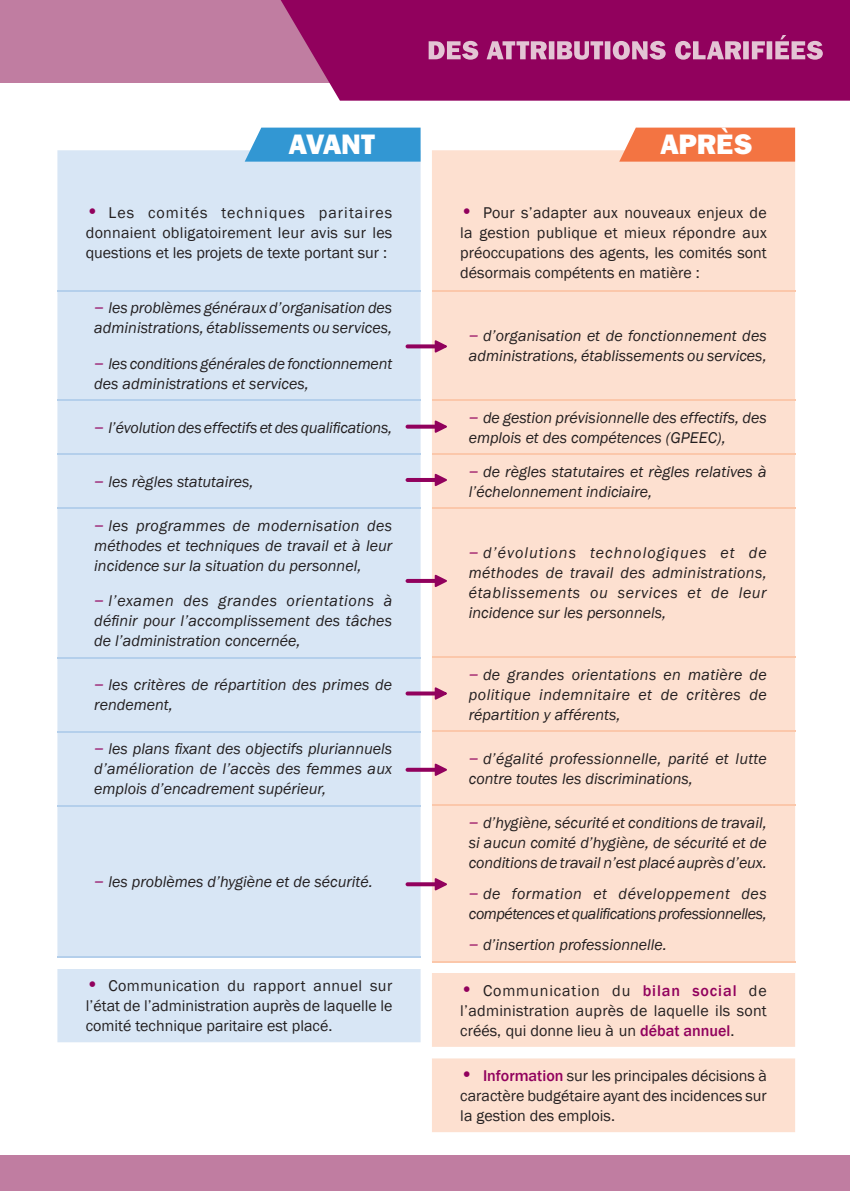
<style>
.page{position:relative;width:850px;height:1191px;background:#fff}
.page>*{position:absolute;margin:0;border:0;box-sizing:border-box;transform-origin:0 0}
.t1{font:800 28px "Franklin Gothic IT Cby BT";color:#fff}
.t2{font:italic 16px/20px "Franklin Gothic";color:#231f20}
.t3{font:16px/20px "Franklin Gothic";color:#231f20;text-align:justify}
.t4{font:italic 16px/20px "Franklin Gothic";letter-spacing:-.025em;color:#231f20}
.s1{font-size:20px;color:#91015d}
.s2{font-weight:500;color:#91015d}
</style>
<div class="page">
<div style="left:0;top:0;width:849px;height:82px;background:#c07da1"></div>
<div style="left:0;top:1155px;width:849px;height:36px;background:#c07da1"></div>
<svg style="left:264px;top:0;width:585px;height:101px;background:#971166"></svg>
<svg style="left:428px;top:35px;width:394px;height:25px;background:#a12874"></svg>
<svg style="left:428px;top:41px;width:336px;height:19px;background:#bf6fa0"></svg>
<div style="left:57px;top:150px;width:363px;height:892px;background:#d8e6f5"></div>
<div style="left:57px;top:957px;width:363px;height:11px;background:#fff"></div>
<hr style="left:57px;top:290px;width:363px;height:1px;background:#b4cfeb">
<hr style="left:57px;top:400px;width:363px;height:1px;background:#b4cfeb">
<hr style="left:57px;top:453px;width:363px;height:1px;background:#b4cfeb">
<hr style="left:57px;top:507px;width:363px;height:1px;background:#b4cfeb">
<hr style="left:57px;top:657px;width:363px;height:1px;background:#b4cfeb">
<hr style="left:57px;top:731px;width:363px;height:1px;background:#b4cfeb">
<hr style="left:57px;top:805px;width:363px;height:1px;background:#b4cfeb">
<hr style="left:57px;top:956px;width:363px;height:1px;background:#b4cfeb">
<div style="left:432px;top:150px;width:362px;height:982px;background:#fde0d0"></div>
<svg style="left:432px;top:962px;width:362px;height:96px"></svg>
<hr style="left:432px;top:290px;width:362px;height:1px;background:#fbc7aa">
<hr style="left:432px;top:400px;width:362px;height:1px;background:#fbc7aa">
<hr style="left:432px;top:453px;width:362px;height:1px;background:#fbc7aa">
<hr style="left:432px;top:730px;width:362px;height:1px;background:#fbc7aa">
<hr style="left:432px;top:804px;width:362px;height:1px;background:#fbc7aa">
<hr style="left:432px;top:961px;width:362px;height:1px;background:#fbc7aa">
<hr style="left:432px;top:507px;width:362px;height:1px;background:#fbc7aa">
<hr style="left:432px;top:657px;width:362px;height:1px;background:#fbc7aa">
<svg style="left:244px;top:128px;width:176px;height:34px;background:#3d9cd5"></svg>
<svg style="left:619px;top:128px;width:175px;height:34px;background:#f37b4c"></svg>
<svg style="left:405px;top:344px;width:38px;height:4px"></svg>
<svg style="left:434px;top:340px;width:13px;height:12px"></svg>
<svg style="left:405px;top:425px;width:38px;height:4px"></svg>
<svg style="left:434px;top:420px;width:13px;height:13px"></svg>
<hr style="left:405px;top:478px;width:38px;height:4px;background:#91015d;border-radius:2px">
<svg style="left:434px;top:474px;width:13px;height:12px"></svg>
<svg style="left:405px;top:579px;width:38px;height:4px"></svg>
<svg style="left:434px;top:575px;width:13px;height:12px"></svg>
<svg style="left:405px;top:691px;width:38px;height:4px"></svg>
<svg style="left:434px;top:687px;width:13px;height:12px"></svg>
<svg style="left:405px;top:767px;width:38px;height:4px"></svg>
<svg style="left:434px;top:763px;width:13px;height:13px"></svg>
<svg style="left:405px;top:882px;width:38px;height:4px"></svg>
<svg style="left:434px;top:878px;width:13px;height:12px"></svg>
<h1 class="t1" style="left:289px;top:134px;width:87px">AVANT</h1>
<h1 class="t1" style="left:660px;top:134px;width:93px">APRÈS</h1>
<h1 class="t1" style="left:660px;top:148px;width:93px">APRÈS</h1>
<p class="t3" style="left:86px;top:203px;width:308px"><span class="s1">•</span> Les comités techniques paritaires donnaient obligatoirement leur avis sur les questions et les projets de texte portant sur :</p>
<p class="t2" style="left:94px;top:298px;width:299px"><span class="s1">–</span> les problèmes généraux d’organisation des administrations, établissements ou services,</p>
<p class="t2" style="left:94px;top:353px;width:299px"><span class="s1">–</span> les conditions générales de fonctionnement des administrations et services,</p>
<p class="t2" style="left:94px;top:417px;width:299px"><span class="s1">–</span> l’évolution des effectifs et des qualifications,</p>
<p class="t2" style="left:94px;top:471px;width:161px"><span class="s1">–</span> les règles statutaires,</p>
<p class="t2" style="left:94px;top:515px;width:299px;text-align:justify"><span class="s1">–</span> les programmes de modernisation des méthodes et techniques de travail et à leur incidence sur la situation du personnel,</p>
<p class="t2" style="left:94px;top:591px;width:299px;text-align:justify"><span class="s1">–</span> l’examen des grandes orientations à définir pour l’accomplissement des tâches de l’administration concernée,</p>
<p class="t2" style="left:94px;top:674px;width:299px"><span class="s1">–</span> les critères de répartition des primes de rendement,</p>
<p class="t2" style="left:94px;top:738px;width:299px;text-align:justify"><span class="s1">–</span> les plans fixant des objectifs pluriannuels d’amélioration de l’accès des femmes aux emplois d’encadrement supérieur,</p>
<p class="t2" style="left:94px;top:871px;width:280px"><span class="s1">–</span> les problèmes d’hygiène et de sécurité.</p>
<p class="t3" style="left:86px;top:975px;width:308px"><span class="s1">•</span> Communication du rapport annuel sur l’état de l’administration auprès de laquelle le comité technique paritaire est placé.</p>
<p class="t3" style="left:460px;top:203px;width:308px"><span class="s1">•</span> Pour s’adapter aux nouveaux enjeux de la gestion publique et mieux répondre aux préoccupations des agents, les comités sont désormais compétents en matière :</p>
<p class="t2" style="left:468px;top:325px;width:299px"><span class="s1">–</span> d’organisation et de fonctionnement des administrations, établissements ou services,</p>
<p class="t2" style="left:468px;top:407px;width:299px"><span class="s1">–</span> de gestion prévisionnelle des effectifs, des emplois et des compétences (GPEEC),</p>
<p class="t2" style="left:468px;top:461px;width:299px"><span class="s1">–</span> de règles statutaires et règles relatives à l’échelonnement indiciaire,</p>
<p class="t2" style="left:468px;top:542px;width:299px;text-align:justify"><span class="s1">–</span> d’évolutions technologiques et de méthodes de travail des administrations, établissements ou services et de leur incidence sur les personnels,</p>
<p class="t2" style="left:468px;top:664px;width:299px;text-align:justify"><span class="s1">–</span> de grandes orientations en matière de politique indemnitaire et de critères de répartition y afférents,</p>
<p class="t2" style="left:468px;top:748px;width:299px"><span class="s1">–</span> d’égalité professionnelle, parité et lutte contre toutes les discriminations,</p>
<p class="t2" style="left:468px;top:812px;width:299px;text-align:justify"><span class="s1">–</span> d’hygiène, sécurité et conditions de travail, si aucun comité d’hygiène, de sécurité et de conditions de travail n’est placé auprès d’eux.</p>
<p class="t4" style="left:468px;top:883px;width:299px"><span class="s1">–</span> de formation et développement des compétences et qualifications professionnelles,</p>
<p class="t2" style="left:468px;top:934px;width:199px"><span class="s1">–</span> d’insertion professionnelle.</p>
<p class="t3" style="left:460px;top:980px;width:308px"><span class="s1">•</span> Communication du <span class="s2">bilan social</span> de l’administration auprès de laquelle ils sont créés, qui donne lieu à un <span class="s2">débat annuel</span>.</p>
<p class="t3" style="left:460px;top:1065px;width:308px"><span class="s1">•</span> <span class="s2">Information</span> sur les principales décisions à caractère budgétaire ayant des incidences sur la gestion des emplois.</p>
</div>
